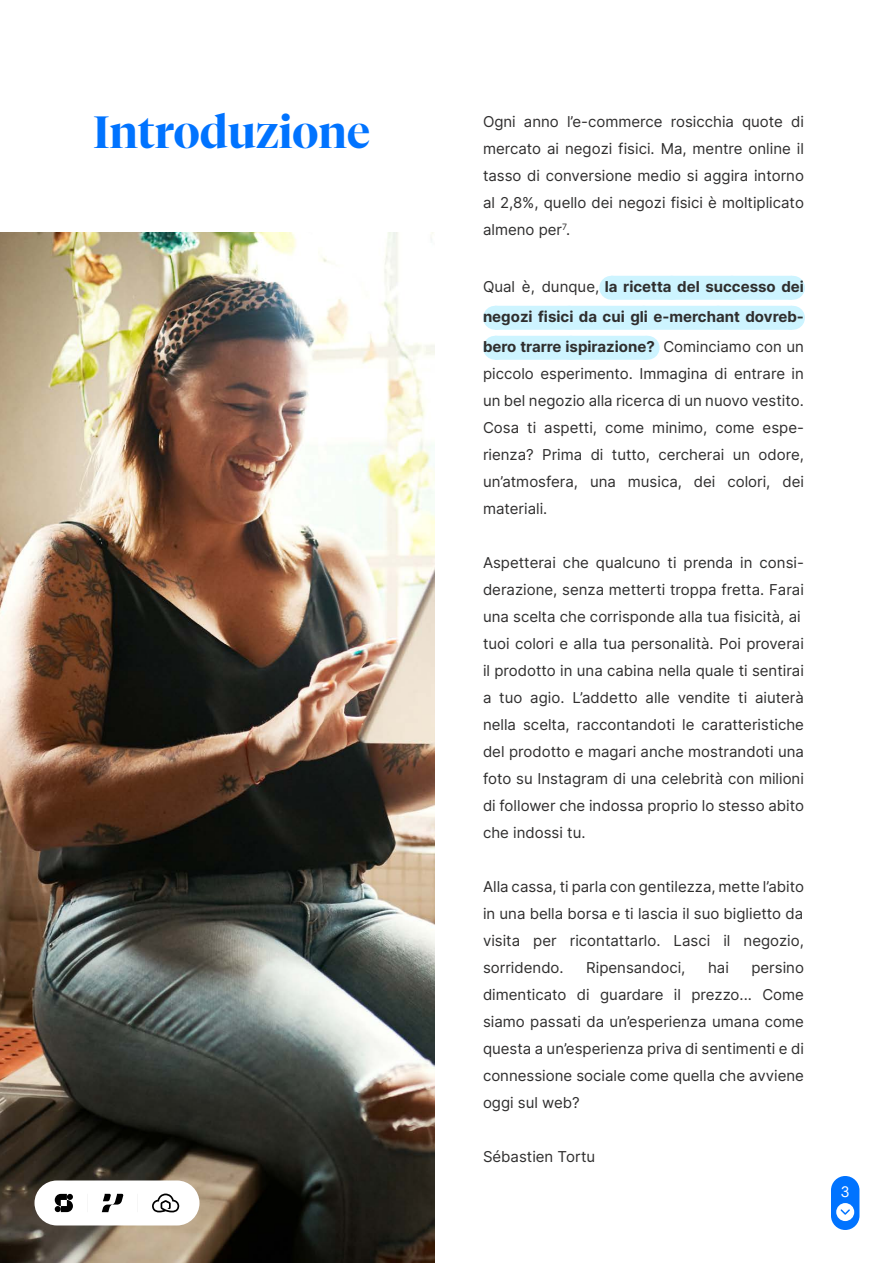
<style>
.page{position:relative;width:894px;height:1263px;background:#fff}
.page>*{position:absolute;margin:0;border:0;box-sizing:border-box;transform-origin:0 0}
.t1{font:600 45px "Tiempos Fine";color:#0073ff}
.Courant{font:15px/27px "Inter";color:#2f2e2e;text-align:justify}
.Courant-2{font:700 15px/30px "Inter";color:#2f2e2e;text-align:justify}
.t2{font:15px "DM Sans";color:#fff}
.s1{font-weight:400}
</style>
<div class="page">
<div style="left:611px;top:276px;width:181px;height:24px;background:#cdf4ff"></div>
<svg style="left:676px;top:299px;width:86px;height:1px"></svg>
<svg style="left:792px;top:276px;width:1px;height:24px"></svg>
<div style="left:495px;top:306px;width:297px;height:24px;background:#cdf4ff"></div>
<svg style="left:574px;top:329px;width:181px;height:1px"></svg>
<svg style="left:792px;top:306px;width:1px;height:24px"></svg>
<div style="left:495px;top:336px;width:152px;height:24px;background:#cdf4ff"></div>
<svg style="left:575px;top:359px;width:34px;height:1px"></svg>
<svg style="left:647px;top:336px;width:1px;height:24px"></svg>
<img style="left:0;top:232px;width:435px;height:1031px">
<div style="left:831px;top:1176px;width:29px;height:54px;background:#0073ff;border-radius:14px"></div>
<div style="left:836px;top:1203px;width:18px;height:18px;background:#fff;border-radius:50%"></div>
<svg style="left:840px;top:1209px;width:10px;height:6px"></svg>
<div style="left:34px;top:1180px;width:166px;height:46px;background:#fff;border-radius:22px"></div>
<svg style="left:152px;top:1194px;width:27px;height:18px"></svg>
<svg style="left:102px;top:1194px;width:21px;height:18px"></svg>
<svg style="left:55px;top:1194px;width:18px;height:18px"></svg>
<p class="t1" style="left:93px;top:105px;width:278px">Introduzione</p>
<p class="Courant" style="left:483px;top:108px;width:323px">Ogni anno l’e-commerce rosicchia quote di mercato ai negozi fisici. Ma, mentre online il tasso di conversione medio si aggira intorno al 2,8%, quello dei negozi fisici è moltiplicato almeno per<sup>7</sup>.</p>
<p class="Courant-2" style="left:483px;top:271px;width:323px"><span class="s1">Qual è, dunque,</span> la ricetta del successo dei negozi fisici da cui gli e-merchant dovreb&shy;bero trarre ispirazione? <span class="s1">Cominciamo con un</span></p>
<p class="Courant" style="left:483px;top:360px;width:322px">piccolo esperimento. Immagina di entrare in un bel negozio alla ricerca di un nuovo vestito.</p>
<p class="Courant" style="left:483px;top:414px;width:322px">Cosa ti aspetti, come minimo, come espe&shy;rienza? Prima di tutto, cercherai un odore, un’atmosfera, una musica, dei colori, dei materiali.</p>
<p class="Courant" style="left:483px;top:549px;width:323px">Aspetterai che qualcuno ti prenda in consi&shy;derazione, senza metterti troppa fretta. Farai una scelta che corrisponde alla tua fisicità, ai</p>
<p class="Courant" style="left:483px;top:630px;width:323px">tuoi colori e alla tua personalità. Poi proverai il prodotto in una cabina nella quale ti sentirai a tuo agio. L’addetto alle vendite ti aiuterà nella scelta, raccontandoti le caratteristiche del prodotto e magari anche mostrandoti una foto su Instagram di una celebrità con milioni di follower che indossa proprio lo stesso abito che indossi tu.</p>
<p class="Courant" style="left:483px;top:873px;width:323px">Alla cassa, ti parla con gentilezza, mette l’abito</p>
<p class="Courant" style="left:483px;top:900px;width:322px">in una bella borsa e ti lascia il suo biglietto da</p>
<p class="Courant" style="left:483px;top:927px;width:322px">visita per ricontattarlo. Lasci il negozio, sorridendo.</p>
<p class="Courant" style="left:483px;top:954px;width:322px;text-indent:268px">persino dimenticato di guardare il prezzo... Come siamo passati da un’esperienza umana come questa a un’esperienza priva di sentimenti e di connessione sociale come quella che avviene oggi sul web?</p>
<p class="Courant" style="left:483px;top:1143px;width:114px">Sébastien Tortu</p>
<p class="Courant" style="left:586px;top:954px;width:101px">Ripensandoci,</p>
<p class="Courant" style="left:708px;top:954px;width:22px">hai</p>
<p class="t2" style="left:841px;top:1183px;width:10px">3</p>
</div>
